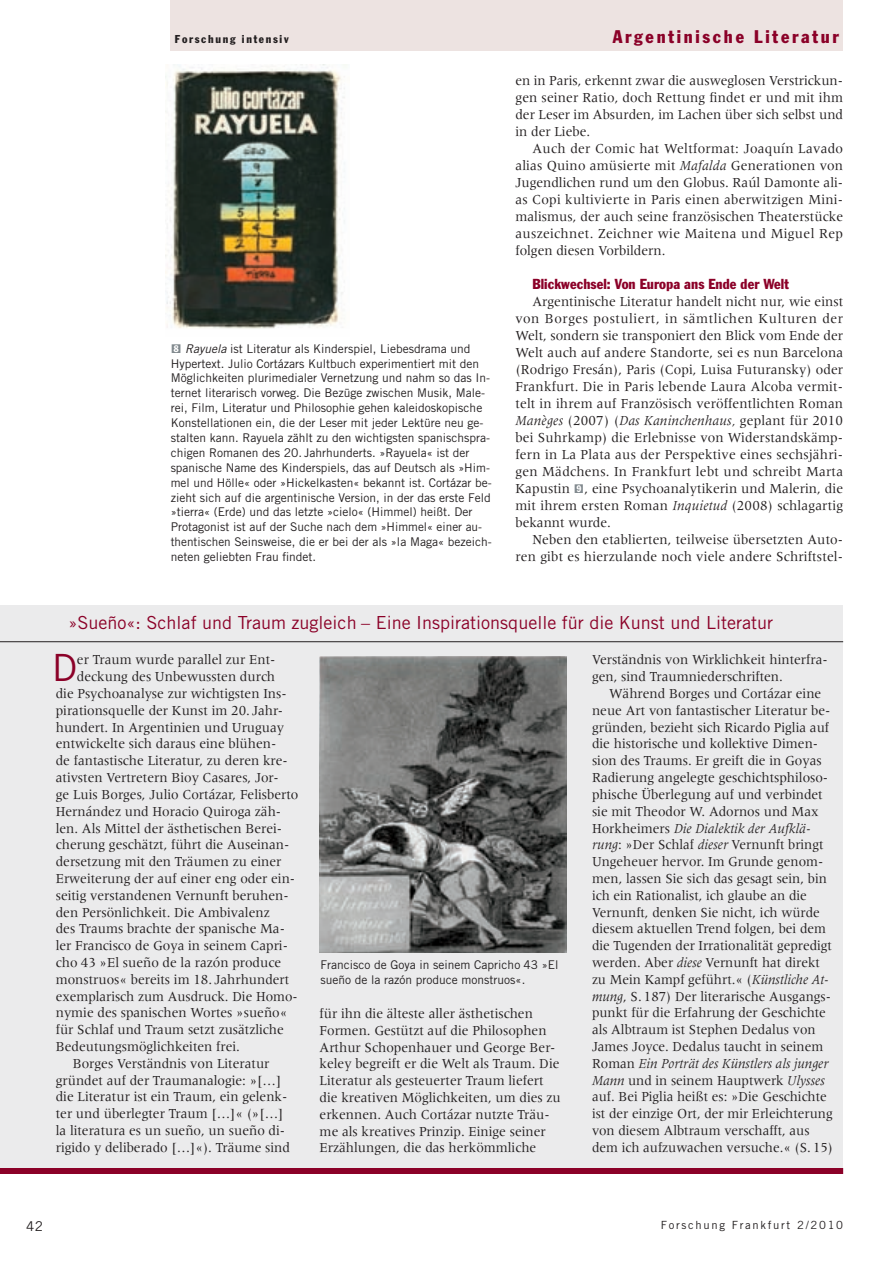
<style>
.page{position:relative;width:894px;height:1264px;background:#fff}
.page>*{position:absolute;margin:0;border:0;box-sizing:border-box;transform-origin:0 0}
.t1{font:37.5px "Trade Gothic";color:#8b0128}
.t2{font:18px "Trade Gothic";color:#8b0128}
.t3{font:condensed 18px "Franklin Gothic";letter-spacing:.15em;color:#8b0128}
.t4{font:14.25px/16.8px "Meridien";color:#231f20;text-align:justify;scale:.95 1}
.t5{font:condensed 14.25px "Franklin Gothic";letter-spacing:.005em;color:#8b0128}
.t6{font:14.25px "Meridien";color:#231f20;scale:.94 1}
.t7{font:13.5px "Trade Gothic";color:#231f20}
.t8{font:12px/14.9px "Trade Gothic";color:#231f20}
.t9{font:11.25px "Trade Gothic";letter-spacing:.15em;color:#231f20}
.t10{font:condensed 11.25px "Franklin Gothic";letter-spacing:.15em;color:#231f20}
.s1{font-style:italic}
.s2{font-family:"Gothic Ziff";font-weight:500;font-size:12px;color:#81898e}
.s3{font-family:"Gothic Ziff";font-weight:500;color:#81898e}
</style>
<div class="page">
<div style="left:171px;top:0;width:671px;height:51px;background:#ede3e1"></div>
<div style="left:0;top:605px;width:842px;height:568px;background:#ebebec"></div>
<div style="left:0;top:1167px;width:842px;height:6px;background:#8b0128"></div>
<hr style="left:0;top:641px;width:842px;height:1px;background:#231f20">
<img style="left:319px;top:656px;width:247px;height:296px">
<img style="left:166px;top:65px;width:179px;height:264px">
<p class="t10" style="left:175px;top:35px;width:115px">Forschung intensiv</p>
<p class="t3" style="left:612px;top:30px;width:227px">Argentinische Literatur</p>
<p class="t4" style="left:515px;top:73px;width:346px">en in Paris, erkennt zwar die ausweglosen Verstrickun&shy;gen seiner Ratio, doch Rettung findet er und mit ihm der Leser im Absurden, im Lachen über sich selbst und in der Liebe.</p>
<p class="t4" style="left:515px;top:141px;width:346px;text-indent:17px">Auch der Comic hat Weltformat: Joaquín Lavado alias Quino amüsierte mit <span class="s1">Mafalda</span> Generationen von Jugendlichen rund um den Globus. Raúl Damonte ali&shy;as Copi kultivierte in Paris einen aberwitzigen Mini&shy;malismus, der auch seine französischen Theaterstücke auszeichnet. Zeichner wie Maitena und Miguel Rep folgen diesen Vorbildern.</p>
<p class="t5" style="left:532px;top:279px;width:258px">Blickwechsel: Von Europa ans Ende der Welt</p>
<p class="t4" style="left:515px;top:294px;width:346px;text-indent:17px">Argentinische Literatur handelt nicht nur, wie einst von Borges postuliert, in sämtlichen Kulturen der Welt, sondern sie transponiert den Blick vom Ende der Welt auch auf andere Standorte, sei es nun Barcelona (Rodrigo Fresán), Paris (Copi, Luisa Futuransky) oder Frankfurt. Die in Paris lebende Laura Alcoba vermit&shy;telt in ihrem auf Französisch veröffentlichten Roman <span class="s1">Manèges</span> (2007) (<span class="s1">Das Kaninchenhaus,</span> geplant für 2010 bei Suhrkamp) die Erlebnisse von Widerstandskämp&shy;fern in La Plata aus der Perspektive eines sechsjähri&shy;gen Mädchens. In Frankfurt lebt und schreibt Marta Kapustin <span class="s2">9</span>, eine Psychoanalytikerin und Malerin, die mit ihrem ersten Roman <span class="s1">Inquietud</span> (2008) schlagartig bekannt wurde.</p>
<p class="t4" style="left:515px;top:532px;width:346px;text-align:right">Neben den etablierten, teilweise übersetzten Auto&shy;ren gibt es hierzulande noch viele andere Schriftstel-</p>
<p class="t8" style="left:171px;top:342px;width:322px"><span class="s3">8</span> <span class="s1">Rayuela</span> ist Literatur als Kinderspiel, Liebesdrama und Hypertext. Julio Cortázars Kultbuch experimentiert mit den Möglichkeiten plurimedialer Vernetzung und nahm so das In&shy;ternet literarisch vorweg. Die Bezüge zwischen Musik, Male&shy;rei, Film, Literatur und Philosophie gehen kaleidoskopische Konstellationen ein, die der Leser mit jeder Lektüre neu ge&shy;stalten kann. Rayuela zählt zu den wichtigsten spanischspra&shy;chigen Romanen des 20. Jahrhunderts. »Rayuela« ist der spanische Name des Kinderspiels, das auf Deutsch als »Him&shy;mel und Hölle« oder »Hickelkasten« bekannt ist. Cortázar be&shy;zieht sich auf die argentinische Version, in der das erste Feld »tierra« (Erde) und das letzte »cielo« (Himmel) heißt. Der Protagonist ist auf der Suche nach dem »Himmel« einer au&shy;thentischen Seinsweise, die er bei der als »la Maga« bezeich&shy;neten geliebten Frau findet.</p>
<p class="t2" style="left:68px;top:615px;width:705px">»Sueño«: Schlaf und Traum zugleich – Eine Inspirationsquelle für die Kunst und Literatur</p>
<h1 class="t1" style="left:52px;top:654px;width:27px">D</h1>
<p class="t4" style="left:77px;top:652px;width:210px">er Traum wurde parallel zur Ent-</p>
<p class="t4" style="left:77px;top:669px;width:210px">deckung des Unbewussten durch</p>
<p class="t4" style="left:56px;top:686px;width:244px">die Psychoanalyse zur wichtigsten Ins-</p>
<p class="t4" style="left:56px;top:703px;width:241px">pirationsquelle der Kunst im 20. Jahr-</p>
<p class="t4" style="left:56px;top:719px;width:242px">hundert. In Argentinien und Uruguay</p>
<p class="t4" style="left:56px;top:736px;width:234px">entwickelte sich daraus eine blühen-</p>
<p class="t4" style="left:56px;top:753px;width:246px">de fantastische Literatur, zu deren kre-</p>
<p class="t4" style="left:56px;top:770px;width:236px">ativsten Vertretern Bioy Casares, Jor-</p>
<p class="t4" style="left:56px;top:787px;width:257px">ge Luis Borges, Julio Cortázar, Felisberto</p>
<p class="t4" style="left:56px;top:803px;width:239px">Hernández und Horacio Quiroga zäh-</p>
<p class="t4" style="left:56px;top:820px;width:240px">len. Als Mittel der ästhetischen Berei-</p>
<p class="t4" style="left:56px;top:837px;width:247px">cherung geschätzt, führt die Auseinan-</p>
<p class="t4" style="left:56px;top:854px;width:239px">dersetzung mit den Träumen zu einer</p>
<p class="t4" style="left:56px;top:871px;width:253px">Erweiterung der auf einer eng oder ein-</p>
<p class="t4" style="left:56px;top:887px;width:246px">seitig verstandenen Vernunft beruhen-</p>
<p class="t4" style="left:56px;top:904px;width:227px">den Persönlichkeit. Die Ambivalenz</p>
<p class="t4" style="left:56px;top:921px;width:243px">des Traums brachte der spanische Ma-</p>
<p class="t4" style="left:56px;top:938px;width:246px">ler Francisco de Goya in seinem Capri-</p>
<p class="t4" style="left:56px;top:955px;width:239px">cho 43 »El sueño de la razón produce</p>
<p class="t4" style="left:56px;top:971px;width:247px">monstruos« bereits im 18. Jahrhundert</p>
<p class="t6" style="left:56px;top:990px;width:259px">exemplarisch zum Ausdruck. Die Homo-</p>
<p class="t4" style="left:56px;top:1005px;width:245px">nymie des spanischen Wortes »sueño«</p>
<p class="t4" style="left:56px;top:1022px;width:241px">für Schlaf und Traum setzt zusätzliche</p>
<p class="t4" style="left:56px;top:1039px;width:195px">Bedeutungsmöglichkeiten frei.</p>
<p class="t4" style="left:73px;top:1055px;width:208px">Borges Verständnis von Literatur</p>
<p class="t4" style="left:56px;top:1072px;width:239px">gründet auf der Traumanalogie: »[…]</p>
<p class="t4" style="left:56px;top:1089px;width:245px">die Literatur ist ein Traum, ein gelenk-</p>
<p class="t4" style="left:56px;top:1106px;width:241px">ter und überlegter Traum […]« (»[…]</p>
<p class="t4" style="left:56px;top:1123px;width:243px">la literatura es un sueño, un sueño di-</p>
<p class="t4" style="left:56px;top:1139px;width:248px">rigido y deliberado […]«). Träume sind</p>
<p class="t8" style="left:320px;top:958px;width:239px">Francisco de Goya in seinem Capricho 43 »El sueño de la razón produce monstruos«.</p>
<p class="t4" style="left:319px;top:1006px;width:255px;text-align:left">für ihn die älteste aller ästhetischen Formen. Gestützt auf die Philosophen Arthur Schopenhauer und George Ber&shy;keley begreift er die Welt als Traum. Die Literatur als gesteuerter Traum liefert die kreativen Möglichkeiten, um dies zu erkennen. Auch Cortázar nutzte Träu&shy;me als kreatives Prinzip. Einige seiner Erzählungen, die das herkömmliche</p>
<p class="t4" style="left:591px;top:652px;width:249px">Verständnis von Wirklichkeit hinterfra&shy;gen, sind Traumniederschriften.</p>
<p class="t4" style="left:591px;top:686px;width:255px;text-align:left;text-indent:17px">Während Borges und Cortázar eine neue Art von fantastischer Literatur be&shy;gründen, bezieht sich Ricardo Piglia auf die historische und kollektive Dimen&shy;sion des Traums. Er greift die in Goyas Radierung angelegte geschichtsphiloso&shy;phische Überlegung auf und verbindet sie mit Theodor W. Adornos und Max Horkheimers <span class="s1">Die Dialektik der Aufklä&shy;rung</span>: »Der Schlaf <span class="s1">dieser</span> Vernunft bringt Ungeheuer hervor. Im Grunde genom&shy;men, lassen Sie sich das gesagt sein, bin ich ein Rationalist, ich glaube an die Vernunft, denken Sie nicht, ich würde diesem aktuellen Trend folgen, bei dem die Tugenden der Irrationalität gepredigt werden. Aber <span class="s1">diese</span> Vernunft hat direkt zu Mein Kampf geführt.« (<span class="s1">Künstliche At&shy;mung</span>, S. 187) Der literarische Ausgangs&shy;punkt für die Erfahrung der Geschichte als Albtraum ist Stephen Dedalus von James Joyce. Dedalus taucht in seinem Roman <span class="s1">Ein Porträt des Künstlers als junger Mann</span> und in seinem Hauptwerk <span class="s1">Ulysses </span>auf. Bei Piglia heißt es: »Die Geschichte ist der einzige Ort, der mir Erleichterung von diesem Albtraum verschafft, aus dem ich aufzuwachen versuche.« (S. 15)</p>
<p class="t7" style="left:26px;top:1221px;width:18px">42</p>
<p class="t9" style="left:660px;top:1220px;width:184px">Forschung Frankfurt 2/2010</p>
</div>
